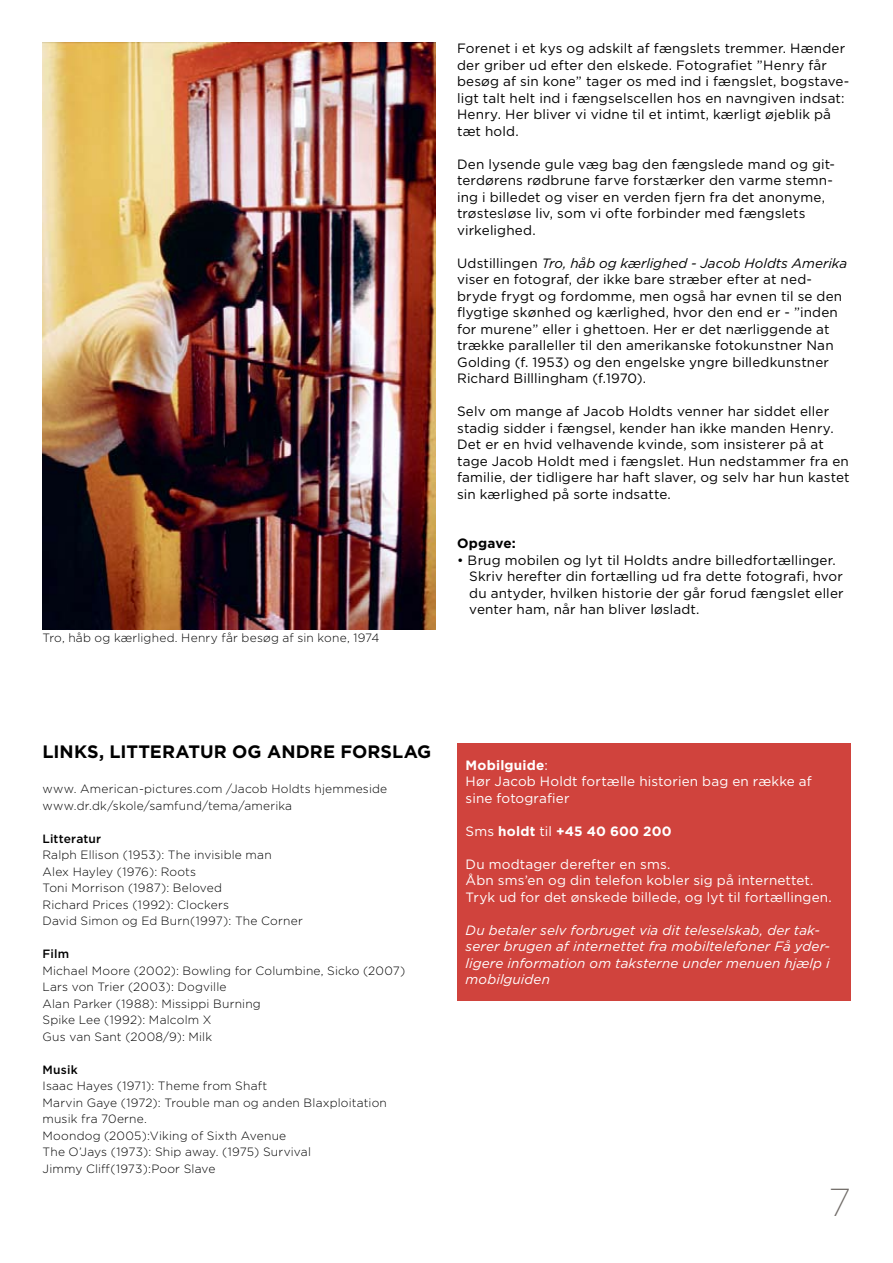
<style>
.page{position:relative;width:893px;height:1263px;background:#fff}
.page>*{position:absolute;margin:0;border:0;box-sizing:border-box;transform-origin:0 0}
.t1{font:200 39px "Gotham";color:#6f6a66}
.t2{font:700 18px "Gotham";letter-spacing:.005em;color:#000}
.t3{font:13.5px/16.5px "Gotham";letter-spacing:.01em;color:#000}
.t4{font:13.5px/16.5px "Gotham";letter-spacing:.01em;color:#fff}
.t5{font:italic 13.5px/16.5px "Gotham";letter-spacing:.01em;color:#fff}
.t6{font:700 13.5px "Gotham";letter-spacing:.015em;color:#fff}
.t7{font:700 13.5px "Gotham";color:#000}
.t8{font:300 12px/16.5px "Gotham";letter-spacing:.015em;color:#000}
.t9{font:500 12px "Gotham";color:#000}
.s1{font-style:italic}
.s2{font-weight:700}
.s3{font-weight:400}
</style>
<div class="page">
<img style="left:43px;top:43px;width:393px;height:586px">
<div style="left:457px;top:743px;width:393px;height:257px;background:#d0433d"></div>
<p class="t8" style="left:43px;top:629px;width:339px">Tro, håb og kærlighed. Henry får besøg af sin kone, 1974</p>
<p class="t3" style="left:457px;top:40px;width:394px">Forenet i et kys og adskilt af fængslets tremmer. Hænder der griber ud efter den elskede. Fotografiet ”Henry får besøg af sin kone” tager os med ind i fængslet, bogstave&shy;ligt talt helt ind i fængselscellen hos en navngiven indsat:<br>Henry. Her bliver vi vidne til et intimt, kærligt øjeblik på tæt hold.</p>
<p class="t3" style="left:457px;top:155px;width:379px">Den lysende gule væg bag den fængslede mand og git&shy;terdørens rødbrune farve forstærker den varme stemn&shy;ing i billedet og viser en verden fjern fra det anonyme, trøstesløse liv, som vi ofte forbinder med fængslets virkelighed.</p>
<p class="t3" style="left:457px;top:254px;width:392px">Udstillingen <span class="s1">Tro, håb og kærlighed - Jacob Holdts Amerika </span>viser en fotograf, der ikke bare stræber efter at ned&shy;bryde frygt og fordomme, men også har evnen til se den flygtige skønhed og kærlighed, hvor den end er - ”inden for murene” eller i ghettoen. Her er det nærliggende at trække paralleller til den amerikanske fotokunstner Nan Golding (f. 1953) og den engelske yngre billedkunstner Richard Billlingham (f.1970).</p>
<p class="t3" style="left:457px;top:403px;width:394px">Selv om mange af Jacob Holdts venner har siddet eller stadig sidder i fængsel, kender han ikke manden Henry.<br>Det er en hvid velhavende kvinde, som insisterer på at tage Jacob Holdt med i fængslet. Hun nedstammer fra en familie, der tidligere har haft slaver, og selv har hun kastet sin kærlighed på sorte indsatte.</p>
<p class="t7" style="left:457px;top:535px;width:60px">OPGAVE:</p>
<p class="t3" style="left:469px;top:551px;width:376px;text-indent:-12px">• Brug mobilen og lyt til Holdts andre billedfortællinger.<br>Skriv herefter din fortælling ud fra dette fotografi, hvor du antyder, hvilken historie der går forud fængslet eller venter ham, når han bliver løsladt.</p>
<h2 class="t2" style="left:43px;top:739px;width:390px">LINKS, LITTERATUR OG ANDRE FORSLAG</h2>
<p class="t8" style="left:43px;top:780px;width:346px">www. American-pictures.com /Jacob Holdts hjemmeside www.dr.dk/skole/samfund/tema/amerika</p>
<p class="t9" style="left:43px;top:831px;width:60px">Litteratur</p>
<p class="t8" style="left:43px;top:846px;width:262px">Ralph Ellison (1953): The invisible man<br>Alex Hayley (1976): Roots<br>Toni Morrison (1987): Beloved<br>Richard Prices (1992): Clockers<br>David Simon og Ed Burn(1997): The Corner</p>
<p class="t9" style="left:43px;top:946px;width:28px">Film</p>
<p class="t8" style="left:43px;top:962px;width:364px">Michael Moore (2002): Bowling for Columbine, Sicko (2007)<br>Lars von Trier (2003): Dogville<br>Alan Parker (1988): Missippi Burning<br>Spike Lee (1992): Malcolm X<br>Gus van Sant (2008/9): Milk</p>
<p class="t9" style="left:43px;top:1062px;width:37px">M usik</p>
<p class="t8" style="left:43px;top:1077px;width:346px">Isaac Hayes (1971): Theme from Shaft<br>Marvin Gaye (1972): Trouble man og anden Blaxploitation musik fra 70erne.<br>Moondog (2005):Viking of Sixth Avenue<br>The O’Jays (1973): Ship away. (1975) Survival<br>Jimmy Cliff(1973):Poor Slave</p>
<p class="t4" style="left:466px;top:756px;width:348px"><span class="s2">MOBILGUIDE</span>:<br>Hør Jacob Holdt fortælle historien bag en række af sine fotografier</p>
<p class="t6" style="left:466px;top:822px;width:208px"><span class="s3">Sms</span> HOLDT <span class="s3">til</span> +45 40 600 200</p>
<p class="t4" style="left:466px;top:855px;width:368px">Du modtager derefter en sms.<br>Åbn sms’en og din telefon kobler sig på internettet.<br>Tryk ud for det ønskede billede, og lyt til fortællingen.</p>
<p class="t5" style="left:466px;top:921px;width:366px">Du betaler selv forbruget via dit teleselskab, der tak&shy;serer brugen af internettet fra mobiltelefoner Få yder&shy;ligere information om taksterne under menuen hjælp i mobilguiden</p>
<h1 class="t1" style="left:829px;top:1178px;width:23px">7</h1>
</div>
